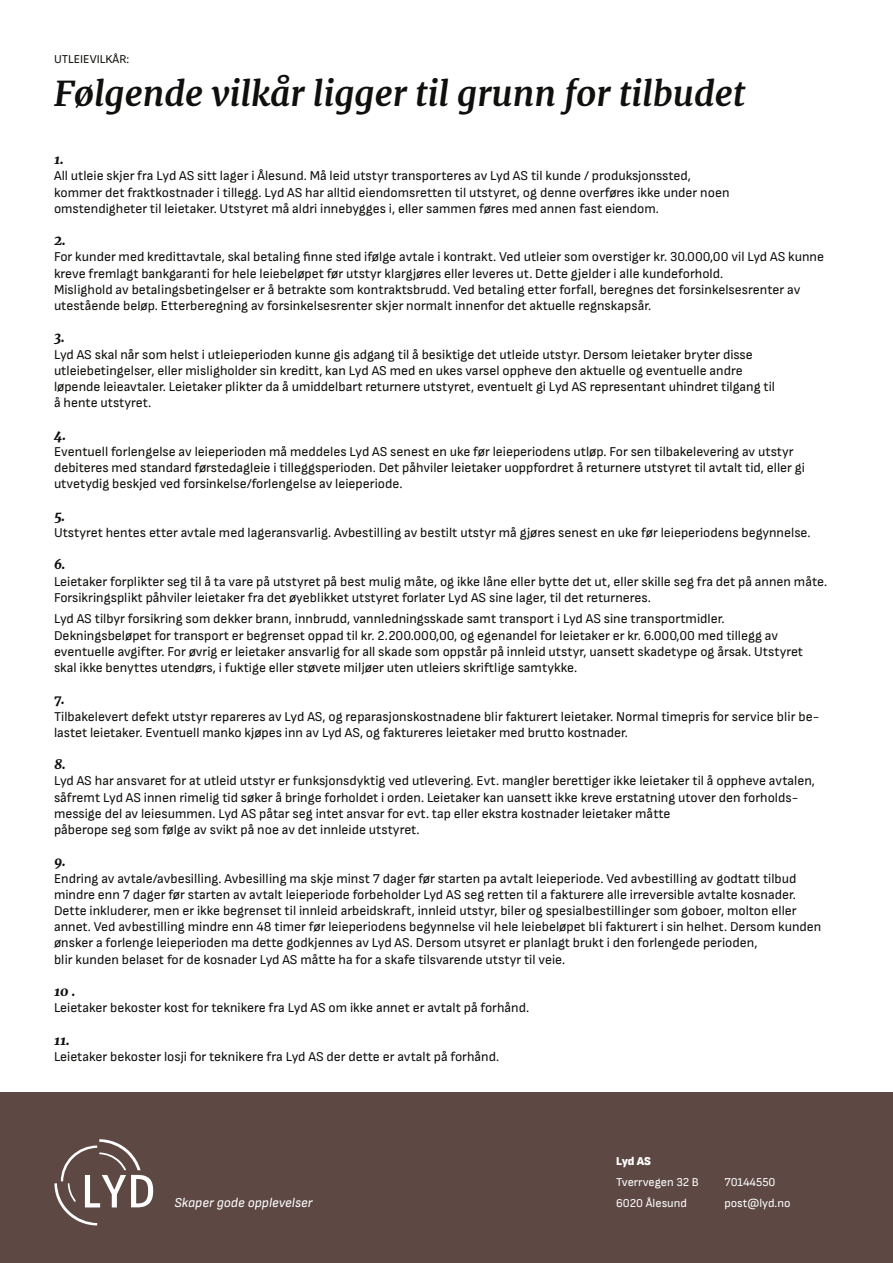
<style>
.page{position:relative;width:893px;height:1263px;background:#fff}
.page>*{position:absolute;margin:0;border:0;box-sizing:border-box;transform-origin:0 0}
.t1{font:italic 700 34.5px "Merriweather";color:#0f0f0d}
.t2{font:13.5px/16.2px "Sofia Sans";color:#0f0f0d}
.t3{font:italic 900 13.5px "Merriweather";color:#0f0f0d}
.t4{font:italic 13.5px "Sofia Sans";color:#fff}
.t5{font:12px "Sofia Sans";color:#fff}
.t6{font:12px "Sofia Sans";color:#0f0f0d}
.t7{font:900 12px "Sofia Sans";color:#fff}
</style>
<div class="page">
<div style="left:0;top:1092px;width:893px;height:171px;background:#5d4843"></div>
<svg style="left:54px;top:1139px;width:99px;height:86px"></svg>
<p class="t6" style="left:54px;top:52px;width:77px">UTLEIEVILKÅR:</p>
<p class="t1" style="left:54px;top:69px;width:692px">Følgende vilkår ligger til grunn for tilbudet</p>
<p class="t3" style="left:54px;top:150px;width:11px">1.</p>
<p class="t2" style="left:54px;top:168px;width:638px">All utleie skjer fra Lyd AS sitt lager i Ålesund. Må leid utstyr transporteres av Lyd AS til kunde / produksjonssted,</p>
<p class="t2" style="left:54px;top:184px;width:677px">kommer det fraktkostnader i tillegg. Lyd AS har alltid eiendomsretten til utstyret, og denne overføres ikke under noen</p>
<p class="t2" style="left:54px;top:200px;width:606px">omstendigheter til leietaker. Utstyret må aldri innebygges i, eller sammen føres med annen fast eiendom.</p>
<p class="t3" style="left:54px;top:231px;width:13px">2.</p>
<p class="t2" style="left:54px;top:249px;width:772px">For kunder med kredittavtale, skal betaling finne sted ifølge avtale i kontrakt. Ved utleier som overstiger kr. 30.000,00 vil Lyd AS kunne kreve fremlagt bankgaranti for hele leiebeløpet før utstyr klargjøres eller leveres ut. Dette gjelder i alle kundeforhold.</p>
<p class="t2" style="left:54px;top:281px;width:748px">Mislighold av betalingsbetingelser er å betrakte som kontraktsbrudd. Ved betaling etter forfall, beregnes det forsinkelsesrenter av utestående beløp. Etterberegning av forsinkelsesrenter skjer normalt innenfor det aktuelle regnskapsår.</p>
<p class="t3" style="left:54px;top:328px;width:13px">3.</p>
<p class="t2" style="left:54px;top:346px;width:700px">Lyd AS skal når som helst i utleieperioden kunne gis adgang til å besiktige det utleide utstyr. Dersom leietaker bryter disse</p>
<p class="t2" style="left:54px;top:362px;width:690px">utleiebetingelser, eller misligholder sin kreditt, kan Lyd AS med en ukes varsel oppheve den aktuelle og eventuelle andre</p>
<p class="t2" style="left:54px;top:378px;width:723px">løpende leieavtaler. Leietaker plikter da å umiddelbart returnere utstyret, eventuelt gi Lyd AS representant uhindret tilgang til</p>
<p class="t2" style="left:54px;top:395px;width:99px">å hente utstyret.</p>
<p class="t3" style="left:54px;top:425px;width:14px">4.</p>
<p class="t2" style="left:54px;top:443px;width:753px">Eventuell forlengelse av leieperioden må meddeles Lyd AS senest en uke før leieperiodens utløp. For sen tilbakelevering av utstyr debiteres med standard førstedagleie i tilleggsperioden. Det påhviler leietaker uoppfordret å returnere utstyret til avtalt tid, eller gi utvetydig beskjed ved forsinkelse/forlengelse av leieperiode.</p>
<p class="t3" style="left:54px;top:506px;width:13px">5.</p>
<p class="t2" style="left:54px;top:524px;width:758px">Utstyret hentes etter avtale med lageransvarlig. Avbestilling av bestilt utstyr må gjøres senest en uke før leieperiodens begynnelse.</p>
<p class="t3" style="left:54px;top:555px;width:13px">6.</p>
<p class="t2" style="left:54px;top:573px;width:775px">Leietaker forplikter seg til å ta vare på utstyret på best mulig måte, og ikke låne eller bytte det ut, eller skille seg fra det på annen måte.<br>Forsikringsplikt påhviler leietaker fra det øyeblikket utstyret forlater Lyd AS sine lager, til det returneres.</p>
<p class="t2" style="left:54px;top:611px;width:672px">Lyd AS tilbyr forsikring som dekker brann, innbrudd, vannledningsskade samt transport i Lyd AS sine transportmidler.</p>
<p class="t2" style="left:54px;top:627px;width:726px">Dekningsbeløpet for transport er begrenset oppad til kr. 2.200.000,00, og egenandel for leietaker er kr. 6.000,00 med tillegg av</p>
<p class="t2" style="left:54px;top:643px;width:751px">eventuelle avgifter. For øvrig er leietaker ansvarlig for all skade som oppstår på innleid utstyr, uansett skadetype og årsak. Utstyret</p>
<p class="t2" style="left:54px;top:659px;width:525px">skal ikke benyttes utendørs, i fuktige eller støvete miljøer uten utleiers skriftlige samtykke.</p>
<p class="t3" style="left:54px;top:690px;width:12px">7.</p>
<p class="t2" style="left:54px;top:708px;width:767px">Tilbakelevert defekt utstyr repareres av Lyd AS, og reparasjonskostnadene blir fakturert leietaker. Normal timepris for service blir be&shy;lastet leietaker. Eventuell manko kjøpes inn av Lyd AS, og faktureres leietaker med brutto kostnader.</p>
<p class="t3" style="left:54px;top:755px;width:14px">8.</p>
<p class="t2" style="left:54px;top:773px;width:762px">Lyd AS har ansvaret for at utleid utstyr er funksjonsdyktig ved utlevering. Evt. mangler berettiger ikke leietaker til å oppheve avtalen, såfremt Lyd AS innen rimelig tid søker å bringe forholdet i orden. Leietaker kan uansett ikke kreve erstatning utover den forholds-</p>
<p class="t2" style="left:54px;top:805px;width:618px">messige del av leiesummen. Lyd AS påtar seg intet ansvar for evt. tap eller ekstra kostnader leietaker måtte</p>
<p class="t2" style="left:54px;top:821px;width:367px">påberope seg som følge av svikt på noe av det innleide utstyret.</p>
<p class="t3" style="left:54px;top:852px;width:13px">9.</p>
<p class="t2" style="left:54px;top:870px;width:744px">Endring av avtale/avbesilling. Avbesilling ma skje minst 7 dager før starten pa avtalt leieperiode. Ved avbestilling av godtatt tilbud</p>
<p class="t2" style="left:54px;top:886px;width:743px">mindre enn 7 dager før starten av avtalt leieperiode forbeholder Lyd AS seg retten til a fakturere alle irreversible avtalte kosnader.</p>
<p class="t2" style="left:54px;top:902px;width:744px">Dette inkluderer, men er ikke begrenset til innleid arbeidskraft, innleid utstyr, biler og spesialbestillinger som goboer, molton eller</p>
<p class="t2" style="left:54px;top:918px;width:769px">annet. Ved avbestilling mindre enn 48 timer før leieperiodens begynnelse vil hele leiebeløpet bli fakturert i sin helhet. Dersom kunden ønsker a forlenge leieperioden ma dette godkjennes av Lyd AS. Dersom utsyret er planlagt brukt i den forlengede perioden,</p>
<p class="t2" style="left:54px;top:951px;width:513px">blir kunden belaset for de kosnader Lyd AS måtte ha for a skafe tilsvarende utstyr til veie.</p>
<p class="t3" style="left:54px;top:982px;width:23px">10 .</p>
<p class="t2" style="left:54px;top:999px;width:477px">Leietaker bekoster kost for teknikere fra Lyd AS om ikke annet er avtalt på forhånd.</p>
<p class="t3" style="left:54px;top:1030px;width:18px">11.</p>
<p class="t2" style="left:54px;top:1048px;width:447px">Leietaker bekoster losji for teknikere fra Lyd AS der dette er avtalt på forhånd.</p>
<p class="t4" style="left:174px;top:1194px;width:140px">Skaper gode opplevelser</p>
<p class="t7" style="left:616px;top:1153px;width:37px">Lyd AS</p>
<p class="t5" style="left:616px;top:1175px;width:84px">Tverrvegen 32 B</p>
<p class="t5" style="left:616px;top:1196px;width:72px">6020 Ålesund</p>
<p class="t5" style="left:724px;top:1175px;width:53px">70144550</p>
<p class="t5" style="left:724px;top:1196px;width:68px">post@lyd.no</p>
</div>
